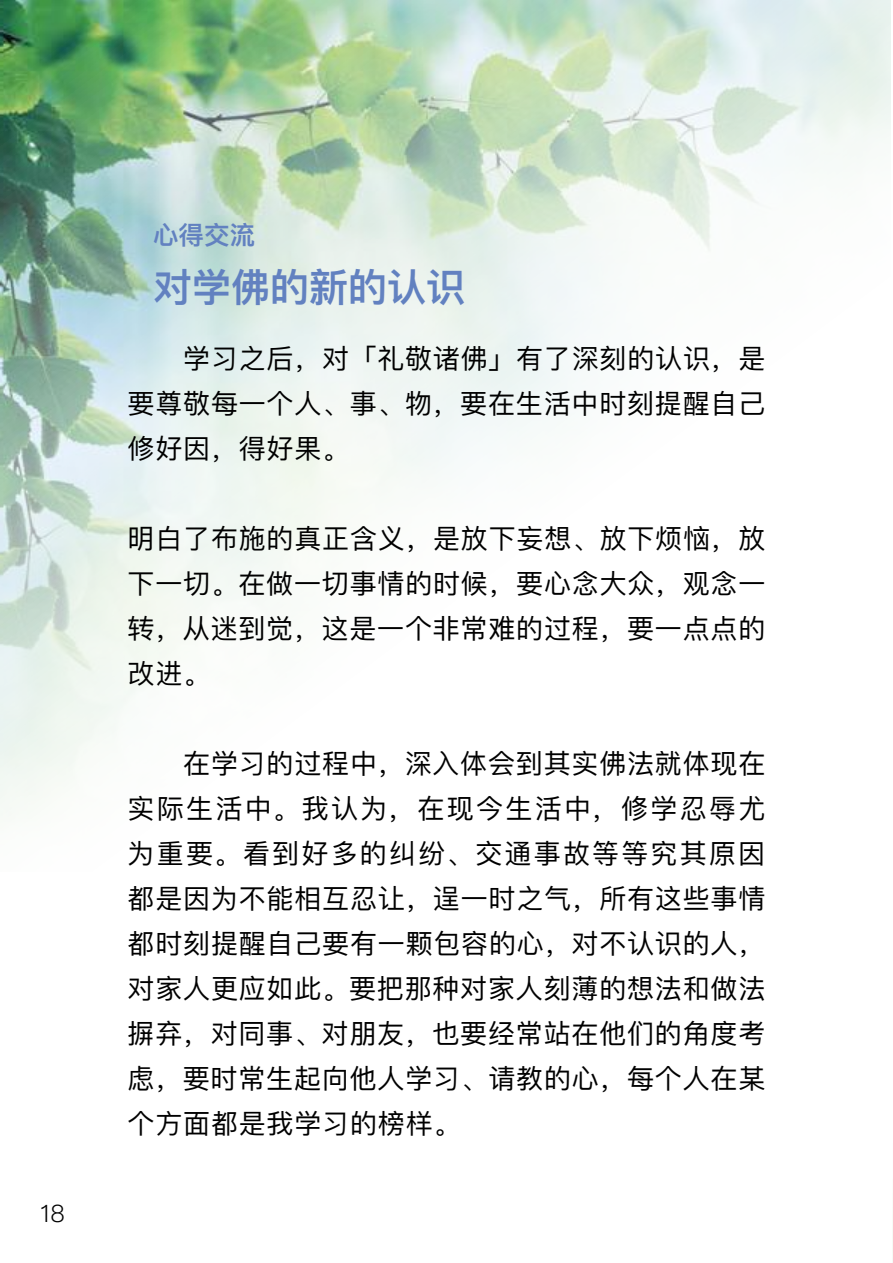
<style>
.page{position:relative;width:893px;height:1263px;background:#fff}
.page>*{position:absolute;margin:0;border:0;box-sizing:border-box;transform-origin:0 0}
.t1{font:600 39px "Ping Fang SC";color:#6281c0}
.t2{font:27px/45px "Ping Fang SC";letter-spacing:.03em;color:#000;text-align:justify}
.t3{font:600 25.5px "Ping Fang SC";color:#6281c0}
.t4{font:300 24px "Ping Fang SC";color:#000}
</style>
<div class="page">
<img style="left:0;top:0;width:891px;height:805px">
<p class="t4" style="left:40px;top:1198px;width:26px">18</p>
<p class="t3" style="left:153px;top:219px;width:103px">心得交流</p>
<h1 class="t1" style="left:153px;top:263px;width:313px">对学佛的新的认识</h1>
<p class="t2" style="left:128px;top:335px;width:639px">　　学习之后，对「礼敬诸佛」有了深刻的认识，是要尊敬每一个人、事、物，要在生活中时刻提醒自己修好因，得好果。</p>
<p class="t2" style="left:128px;top:515px;width:639px">明白了布施的真正含义，是放下妄想、放下烦恼，放下一切。在做一切事情的时候，要心念大众，观念一转，从迷到觉，这是一个非常难的过程，要一点点的改进。</p>
<p class="t2" style="left:128px;top:740px;width:639px">　　在学习的过程中，深入体会到其实佛法就体现在实际生活中。我认为，在现今生活中，修学忍辱尤为重要。看到好多的纠纷、交通事故等等究其原因都是因为不能相互忍让，逞一时之气，所有这些事情都时刻提醒自己要有一颗包容的心，对不认识的人，对家人更应如此。要把那种对家人刻薄的想法和做法摒弃，对同事、对朋友，也要经常站在他们的角度考虑，要时常生起向他人学习、请教的心，每个人在某个方面都是我学习的榜样。</p>
</div>
